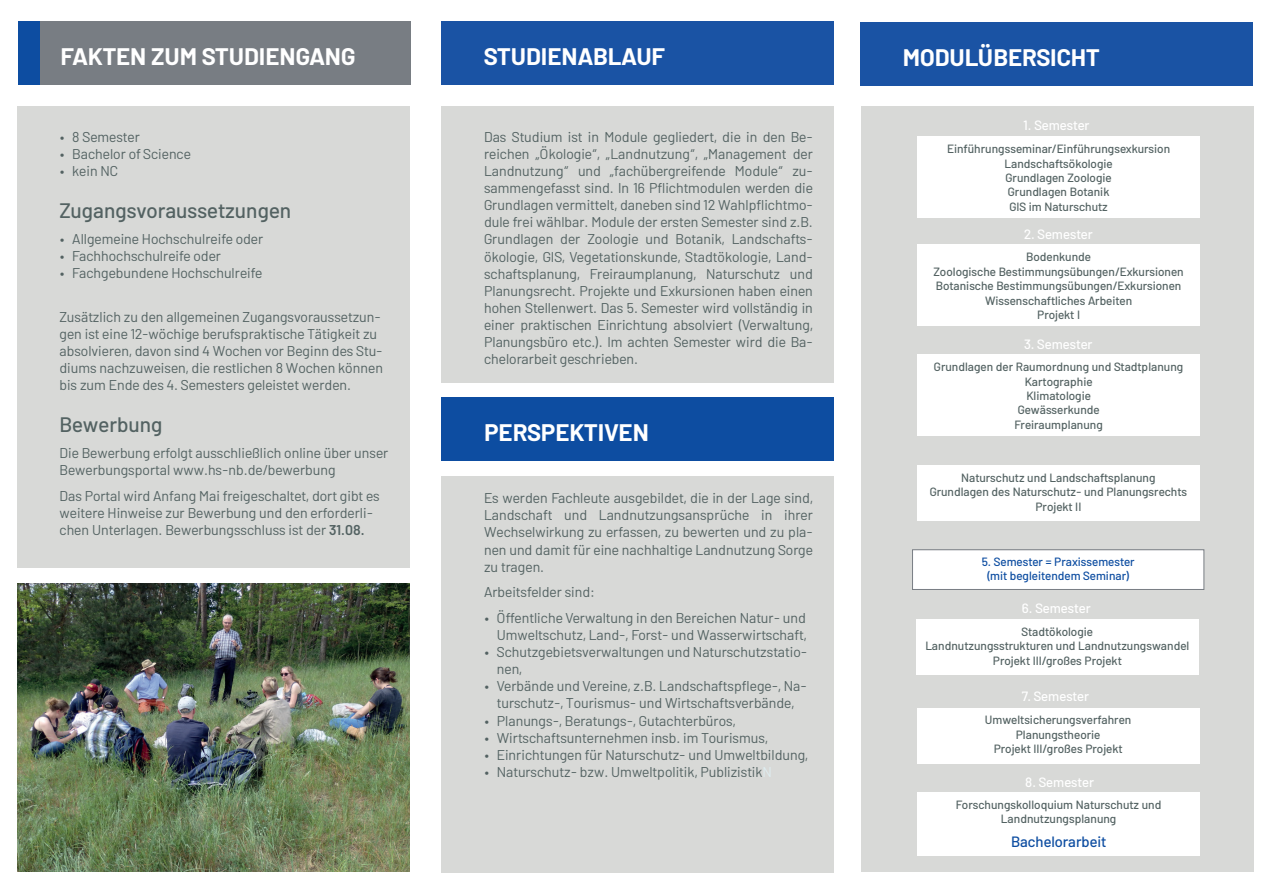
<style>
.page{position:relative;width:1263px;height:893px;background:#fff}
.page>*{position:absolute;margin:0;border:0;box-sizing:border-box;transform-origin:0 0}
.Überschrift_Seite2_g{font:700 24px "Barlow";color:#fff}
.Überschrift_im_Absat{font:500 21px "Barlow";color:#536262}
.Absatz_dunkleSchrift{font:500 21px "Barlow";color:#536262}
.t1{font:500 15px "Barlow";color:#0d4da1}
.Absatz_dunkleSchrift-2{font:14.25px/17.1px "Barlow";color:#536262}
.Absatz_dunkleSchrift-3{font:500 13.5px "Barlow";color:#fff}
.t2{font:500 12px/14.4px "Barlow";color:#536262;text-align:center}
.t3{font:500 12px/14.4px "Barlow";color:#0d4da1;text-align:center}
.s1{font-weight:600}
.s2{color:#deedf0}
</style>
<div class="page">
<img style="left:17px;top:583px;width:393px;height:289px">
<div style="left:17px;top:106px;width:393px;height:462px;background:#d8d9d7"></div>
<div style="left:441px;top:106px;width:393px;height:277px;background:#d8d9d7"></div>
<div style="left:441px;top:476px;width:393px;height:396px;background:#d8d9d7"></div>
<div style="left:441px;top:21px;width:393px;height:64px;background:#1a53a4"></div>
<div style="left:441px;top:398px;width:393px;height:63px;background:#0d4da1"></div>
<div style="left:18px;top:21px;width:393px;height:64px;background:#787d83"></div>
<div style="left:18px;top:21px;width:21px;height:64px;background:#0d4da1"></div>
<div style="left:860px;top:22px;width:393px;height:63px;background:#1a53a4"></div>
<div style="left:861px;top:106px;width:392px;height:765px;background:#d8d9d7"></div>
<div style="left:917px;top:137px;width:283px;height:81px;background:#fff"></div>
<div style="left:917px;top:245px;width:283px;height:81px;background:#fff"></div>
<div style="left:917px;top:355px;width:283px;height:81px;background:#fff"></div>
<div style="left:912px;top:550px;width:292px;height:39px;background:#fff"></div>
<div style="left:912px;top:549px;width:292px;height:41px;border:1px solid #787d83"></div>
<div style="left:917px;top:465px;width:282px;height:56px;background:#fff"></div>
<div style="left:916px;top:619px;width:282px;height:56px;background:#fff"></div>
<div style="left:917px;top:708px;width:282px;height:55px;background:#fff"></div>
<div style="left:917px;top:792px;width:283px;height:64px;background:#fff"></div>
<p class="Überschrift_Seite2_g" style="left:61px;top:39px;width:296px">FAKTEN ZUM STUDIENGANG</p>
<p class="Überschrift_Seite2_g" style="left:903px;top:39px;width:198px">MODULÜBERSICHT</p>
<p class="Überschrift_Seite2_g" style="left:484px;top:39px;width:183px">STUDIENABLAUF</p>
<p class="Absatz_dunkleSchrift-2" style="left:60px;top:127px;width:82px">• 8 Semester</p>
<p class="Absatz_dunkleSchrift-2" style="left:60px;top:144px;width:133px">• Bachelor of Science</p>
<p class="Absatz_dunkleSchrift-2" style="left:60px;top:161px;width:60px">• kein NC</p>
<p class="Überschrift_im_Absat" style="left:60px;top:195px;width:233px">Zugangsvoraussetzungen</p>
<p class="Absatz_dunkleSchrift-2" style="left:60px;top:229px;width:205px">• Allgemeine Hochschulreife oder</p>
<p class="Absatz_dunkleSchrift-2" style="left:60px;top:246px;width:163px">• Fachhochschulreife oder</p>
<p class="Absatz_dunkleSchrift-2" style="left:60px;top:263px;width:204px">• Fachgebundene Hochschulreife</p>
<p class="Absatz_dunkleSchrift-2" style="left:60px;top:307px;width:325px">Zusätzlich zu den allgemeinen Zugangsvoraussetzun&shy;gen ist eine 12-wöchige berufspraktische Tätigkeit zu absolvieren, davon sind 4 Wochen vor Beginn des Stu&shy;diums nachzuweisen, die restlichen 8 Wochen können bis zum Ende des 4. Semesters geleistet werden.</p>
<p class="Absatz_dunkleSchrift" style="left:60px;top:410px;width:105px">Bewerbung</p>
<p class="Absatz_dunkleSchrift-2" style="left:60px;top:443px;width:330px">Die Bewerbung erfolgt ausschließlich online über unser<br>Bewerbungsportal www.hs-nb.de/bewerbung</p>
<p class="Absatz_dunkleSchrift-2" style="left:60px;top:486px;width:322px">Das Portal wird Anfang Mai freigeschaltet, dort gibt es weitere Hinweise zur Bewerbung und den erforderli&shy;chen Unterlagen. Bewerbungsschluss ist der <span class="s1">31.08.</span></p>
<p class="Absatz_dunkleSchrift-2" style="left:484px;top:127px;width:330px;text-align:justify">Das Studium ist in Module gegliedert, die in den Be&shy;reichen „Ökologie“, „Landnutzung“, „Management der Landnutzung“ und „fachübergreifende Module“ zu&shy;sammengefasst sind. In 16 Pflichtmodulen werden die Grundlagen vermittelt, daneben sind 12 Wahlpflichtmo&shy;dule frei wählbar. Module der ersten Semester sind z.B.<br>Grundlagen der Zoologie und Botanik, Landschafts&shy;ökologie, GIS, Vegetationskunde, Stadtökologie, Land&shy;schaftsplanung, Freiraumplanung, Naturschutz und Planungsrecht. Projekte und Exkursionen haben einen hohen Stellenwert. Das 5. Semester wird vollständig in einer praktischen Einrichtung absolviert (Verwaltung, Planungsbüro etc.). Im achten Semester wird die Ba&shy;chelorarbeit geschrieben.</p>
<p class="Überschrift_Seite2_g" style="left:484px;top:415px;width:166px">PERSPEKTIVEN</p>
<p class="Absatz_dunkleSchrift-2" style="left:484px;top:488px;width:330px;text-align:justify">Es werden Fachleute ausgebildet, die in der Lage sind, Landschaft und Landnutzungsansprüche in ihrer Wechselwirkung zu erfassen, zu bewerten und zu pla&shy;nen und damit für eine nachhaltige Landnutzung Sorge zu tragen.</p>
<p class="Absatz_dunkleSchrift-2" style="left:484px;top:582px;width:113px">Arbeitsfelder sind:</p>
<p class="Absatz_dunkleSchrift-2" style="left:484px;top:608px;width:324px;text-align:right">• Öffentliche Verwaltung in den Bereichen Natur- und<br>Umweltschutz, Land-, Forst- und Wasserwirtschaft,</p>
<p class="Absatz_dunkleSchrift-2" style="left:497px;top:642px;width:312px;text-indent:-13px">• Schutzgebietsverwaltungen und Naturschutzstatio&shy;nen,</p>
<p class="Absatz_dunkleSchrift-2" style="left:484px;top:676px;width:324px;text-align:center">• Verbände und Vereine, z.B. Landschaftspflege-, Na&shy;turschutz-, Tourismus- und Wirtschaftsverbände,</p>
<p class="Absatz_dunkleSchrift-2" style="left:484px;top:711px;width:253px">• Planungs-, Beratungs-, Gutachterbüros,</p>
<p class="Absatz_dunkleSchrift-2" style="left:484px;top:728px;width:285px">• Wirtschaftsunternehmen insb. im Tourismus,</p>
<p class="Absatz_dunkleSchrift-2" style="left:484px;top:745px;width:326px">• Einrichtungen für Naturschutz- und Umweltbildung,</p>
<p class="Absatz_dunkleSchrift-2" style="left:484px;top:762px;width:289px">• Naturschutz- bzw. Umweltpolitik, Publizistik<span class="s2">N</span></p>
<p class="Absatz_dunkleSchrift-3" style="left:1023px;top:116px;width:68px">1. Semester</p>
<p class="t2" style="left:947px;top:141px;width:225px">Einführungsseminar/Einführungsexkursion</p>
<p class="t2" style="left:1004px;top:155px;width:110px">Landschaftsökologie</p>
<p class="t2" style="left:1005px;top:169px;width:108px">Grundlagen Zoologie</p>
<p class="t2" style="left:1008px;top:184px;width:103px">Grundlagen Botanik</p>
<p class="t2" style="left:1009px;top:198px;width:100px">GIS im Naturschutz</p>
<p class="Absatz_dunkleSchrift-3" style="left:1024px;top:224px;width:70px">2. Semester</p>
<p class="t2" style="left:1026px;top:249px;width:66px">Bodenkunde</p>
<p class="t2" style="left:933px;top:263px;width:252px">Zoologische Bestimmungsübungen/Exkursionen</p>
<p class="t2" style="left:936px;top:278px;width:247px">Botanische Bestimmungsübungen/Exkursionen</p>
<p class="t2" style="left:985px;top:292px;width:149px">Wissenschaftliches Arbeiten</p>
<p class="t2" style="left:1037px;top:307px;width:44px">Projekt I</p>
<p class="Absatz_dunkleSchrift-3" style="left:1024px;top:334px;width:70px">3. Semester</p>
<p class="t2" style="left:934px;top:359px;width:251px">Grundlagen der Raumordnung und Stadtplanung</p>
<p class="t2" style="left:1025px;top:373px;width:69px">Kartographie</p>
<p class="t2" style="left:1026px;top:388px;width:66px">Klimatologie</p>
<p class="t2" style="left:1018px;top:402px;width:84px">Gewässerkunde</p>
<p class="t2" style="left:1014px;top:416px;width:90px">Freiraumplanung</p>
<p class="t2" style="left:961px;top:469px;width:196px">Naturschutz und Landschaftsplanung</p>
<p class="t2" style="left:930px;top:484px;width:259px">Grundlagen des Naturschutz- und Planungsrechts</p>
<p class="t2" style="left:1035px;top:498px;width:47px">Projekt II</p>
<p class="t3" style="left:982px;top:553px;width:154px">5. Semester = Praxissemester (mit begleitendem Seminar)</p>
<p class="Absatz_dunkleSchrift-3" style="left:1022px;top:599px;width:70px">6. Semester</p>
<p class="t2" style="left:1021px;top:623px;width:73px">Stadtökologie</p>
<p class="t2" style="left:925px;top:638px;width:265px">Landnutzungsstrukturen und Landnutzungswandel</p>
<p class="t2" style="left:993px;top:652px;width:130px">Projekt III/großes Projekt</p>
<p class="Absatz_dunkleSchrift-3" style="left:1022px;top:687px;width:69px">7. Semester</p>
<p class="t2" style="left:985px;top:712px;width:148px">Umweltsicherungsverfahren</p>
<p class="t2" style="left:1016px;top:726px;width:86px">Planungstheorie</p>
<p class="t2" style="left:994px;top:741px;width:130px">Projekt III/großes Projekt</p>
<p class="Absatz_dunkleSchrift-3" style="left:1025px;top:772px;width:70px">8. Semester</p>
<p class="t2" style="left:956px;top:796px;width:207px">Forschungskolloquium Naturschutz und<br>Landnutzungsplanung</p>
<p class="t1" style="left:1011px;top:831px;width:97px">Bachelorarbeit</p>
</div>
